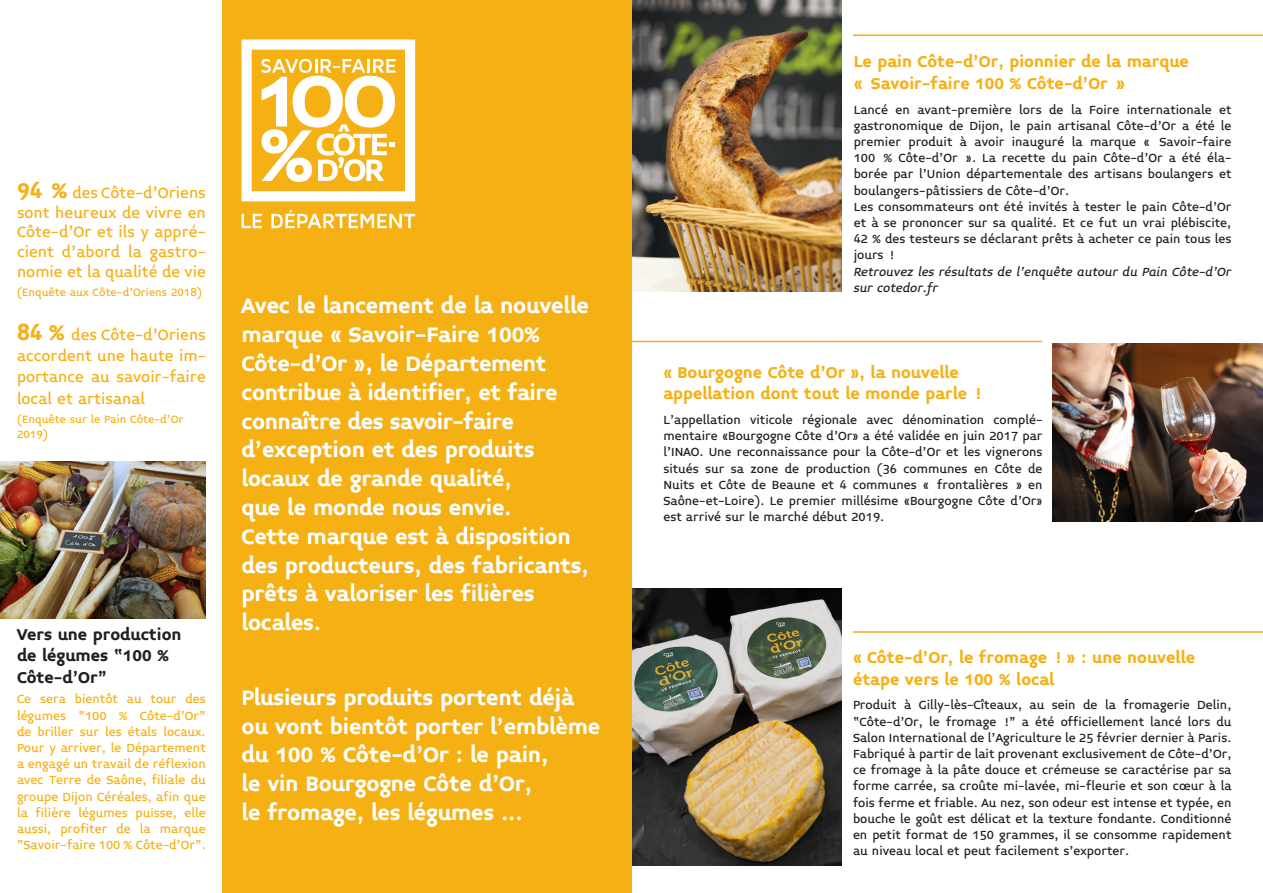
<style>
.page{position:relative;width:1263px;height:893px;background:#fff}
.page>*{position:absolute;margin:0;border:0;box-sizing:border-box;transform-origin:0 0}
.t1{font:700 24px/28.8px "Midiet Sans";letter-spacing:-.01em;color:#fff}
.t2{font:700 18px/21.6px "Midiet Sans";color:#f5b014}
.t3{font:700 18px/21.6px "Midiet Sans";color:#231f20}
.t4{font:500 16.95px/19.6px "Midiet Sans";color:#f5b014;text-align:justify}
.t5{font:500 13.5px/16.2px "Midiet Sans";color:#231f20;text-align:justify}
.t6{font:500 13.5px/16.2px "Midiet Sans";color:#f5b014;text-align:justify}
.t7{font:italic 500 13.5px/16.2px "Midiet Sans";color:#231f20}
.t8{font:500 12.15px/14.5px "Midiet Sans";color:#f5b014}
.s1{font-weight:700;font-size:24.3px}
</style>
<div class="page">
<img style="left:631px;top:588px;width:211px;height:278px">
<img style="left:1052px;top:343px;width:211px;height:179px">
<img style="left:631px;top:0;width:211px;height:291px">
<div style="left:221px;top:0;width:410px;height:893px;background:#f5b014"></div>
<svg style="left:242px;top:210px;width:173px;height:18px"></svg>
<svg style="left:242px;top:40px;width:173px;height:161px"></svg>
<hr style="left:628px;top:341px;width:414px;height:1px;background:#f5b014">
<hr style="left:853px;top:631px;width:410px;height:2px;background:#f5b014">
<hr style="left:853px;top:34px;width:410px;height:2px;background:#f5b014">
<img style="left:0;top:462px;width:206px;height:156px">
<p class="t4" style="left:17px;top:183px;width:190px"><span class="s1">94 %</span> des Côte-d’Oriens sont heureux de vivre en Côte-d’Or et ils y appré&shy;cient d’abord la gastro&shy;nomie et la qualité de vie</p>
<p class="t8" style="left:17px;top:285px;width:187px">(Enquête aux Côte-d’Oriens 2018)</p>
<p class="t4" style="left:17px;top:324px;width:190px;line-height:21.6px"><span class="s1">84 %</span> des Côte-d’Oriens accordent une haute im&shy;portance au savoir-faire local et artisanal</p>
<p class="t8" style="left:17px;top:412px;width:168px">(Enquête sur le Pain Côte-d’Or<br>2019)</p>
<h2 class="t3" style="left:17px;top:624px;width:166px">Vers une production de légumes “100 %<br>Côte-d’Or”</h2>
<p class="t6" style="left:17px;top:691px;width:190px">Ce sera bientôt au tour des légumes “100 % Côte-d’Or” de briller sur les étals locaux.<br>Pour y arriver, le Département a engagé un travail de réflexion avec Terre de Saône, filiale du groupe Dijon Céréales, afin que la filière légumes puisse, elle aussi, profiter de la marque “Savoir-faire 100 % Côte-d’Or”.</p>
<p class="t1" style="left:242px;top:292px;width:349px">Avec le lancement de la nouvelle marque « Savoir-Faire 100%<br>Côte-d’Or », le Département contribue à identifier, et faire connaître des savoir-faire d’exception et des produits locaux de grande qualité,<br>que le monde nous envie.<br>Cette marque est à disposition des producteurs, des fabricants, prêts à valoriser les filières locales.</p>
<h1 class="t1" style="left:242px;top:683px;width:360px">Plusieurs produits portent déjà ou vont bientôt porter l’emblème du 100 % Côte-d’Or : le pain,<br>le vin Bourgogne Côte d’Or,<br>le fromage, les légumes ...</h1>
<h2 class="t2" style="left:854px;top:51px;width:337px">Le pain Côte-d’Or, pionnier de la marque « Savoir-faire 100 % Côte-d’Or »</h2>
<p class="t5" style="left:854px;top:101px;width:379px;text-align:left">Lancé en avant-première lors de la Foire internationale et gastronomique de Dijon, le pain artisanal Côte-d’Or a été le premier produit à avoir inauguré la marque « Savoir-faire 100 % Côte-d’Or ». La recette du pain Côte-d’Or a été éla&shy;borée par l’Union départementale des artisans boulangers et boulangers-pâtissiers de Côte-d’Or.<br>Les consommateurs ont été invités à tester le pain Côte-d’Or et à se prononcer sur sa qualité. Et ce fut un vrai plébiscite, 42 % des testeurs se déclarant prêts à acheter ce pain tous les jours !</p>
<p class="t7" style="left:854px;top:263px;width:379px">Retrouvez les résultats de l’enquête autour du Pain Côte-d’Or sur cotedor.fr</p>
<h2 class="t2" style="left:663px;top:362px;width:320px">« Bourgogne Côte d’Or », la nouvelle appellation dont tout le monde parle !</h2>
<p class="t5" style="left:663px;top:412px;width:381px">L’appellation viticole régionale avec dénomination complé&shy;mentaire «Bourgogne Côte d’Or» a été validée en juin 2017 par l’INAO. Une reconnaissance pour la Côte-d’Or et les vignerons situés sur sa zone de production (36 communes en Côte de Nuits et Côte de Beaune et 4 communes « frontalières » en Saône-et-Loire). Le premier millésime «Bourgogne Côte d’Or» est arrivé sur le marché début 2019.</p>
<h2 class="t2" style="left:853px;top:647px;width:344px">« Côte-d’Or, le fromage ! » : une nouvelle étape vers le 100 % local</h2>
<p class="t5" style="left:853px;top:697px;width:380px">Produit à Gilly-lès-Cîteaux, au sein de la fromagerie Delin, “Côte-d’Or, le fromage !” a été officiellement lancé lors du Salon International de l’Agriculture le 25 février dernier à Paris.<br>Fabriqué à partir de lait provenant exclusivement de Côte-d’Or, ce fromage à la pâte douce et crémeuse se caractérise par sa forme carrée, sa croûte mi-lavée, mi-fleurie et son cœur à la fois ferme et friable. Au nez, son odeur est intense et typée, en bouche le goût est délicat et la texture fondante. Conditionné en petit format de 150 grammes, il se consomme rapidement au niveau local et peut facilement s’exporter.</p>
</div>
